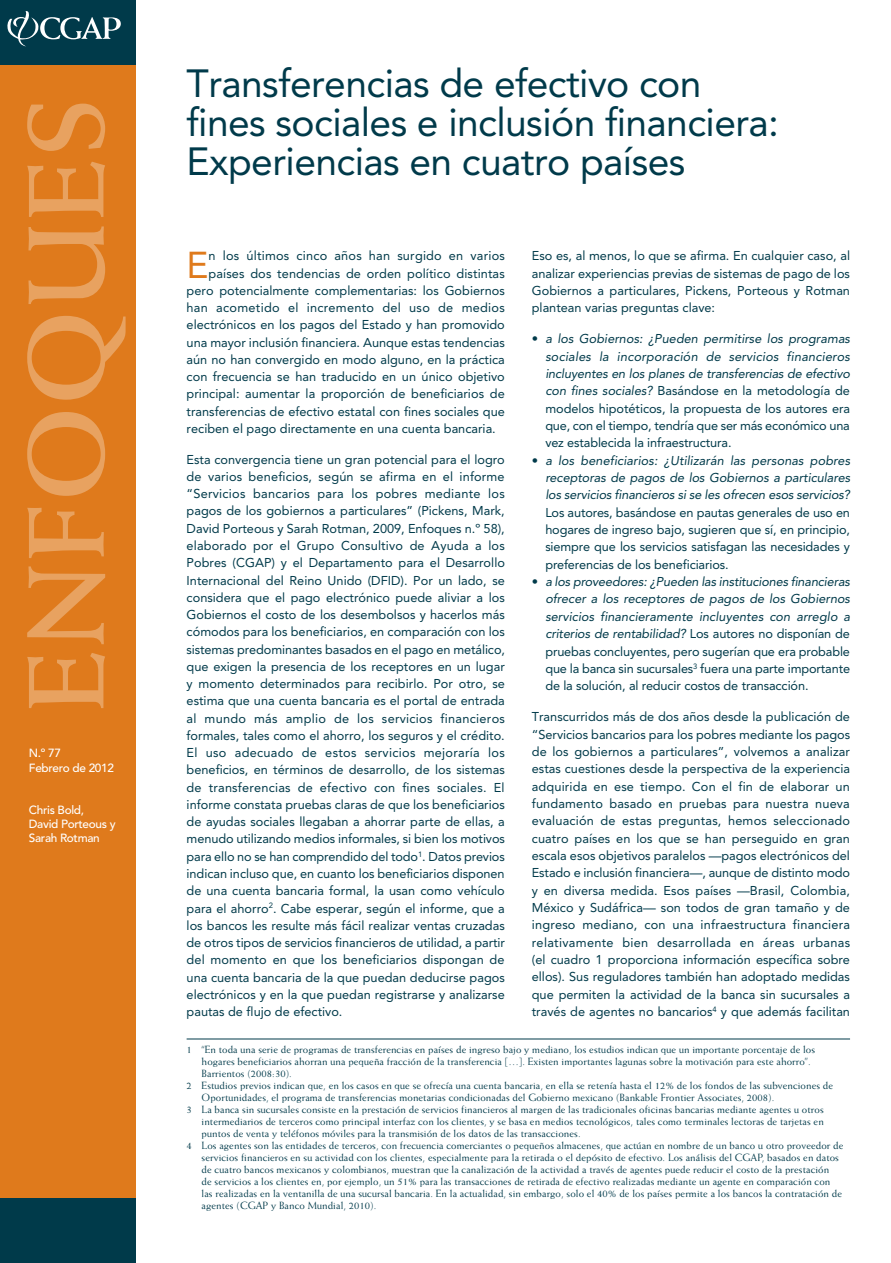
<style>
.page{position:relative;width:891px;height:1263px;background:#fff}
.page>*{position:absolute;margin:0;border:0;box-sizing:border-box;transform-origin:0 0}
.t1{font:700 108px "Weiss Std";letter-spacing:.02em;color:#e8a260}
.t2{font:39px/39px "Avenir LT Std";letter-spacing:-.015em;color:#003a4a}
.t3{font:37.05px "Avenir LT Std";color:#df7a1c}
.t4{font:12.75px/17.2px "Avenir LT Std";color:#003a4a;text-align:justify}
.t5{font:italic 12.75px/17.4px "Avenir LT Std";letter-spacing:-.01em;color:#003a4a;text-align:justify}
.t6{font:12.75px "Avenir LT Std";letter-spacing:.02em;color:#003a4a}
.t7{font:500 11.85px/14.1px "Avenir LT Std";letter-spacing:-.025em;color:#fff}
.t8{font:10.5px "Weiss Std";letter-spacing:.01em;color:#003a4a}
.s1{font-style:normal}
</style>
<div class="page">
<div style="left:0;top:51px;width:135px;height:1211px;background:#df7a1c"></div>
<div style="left:0;top:0;width:135px;height:64px;background:#003a4a"></div>
<div style="left:0;top:1198px;width:135px;height:64px;background:#003a4a"></div>
<hr style="left:187px;top:1038px;width:663px;height:1px;background:#003a4a">
<svg style="left:7px;top:11px;width:114px;height:35px"></svg>
<h1 class="t1" style="left:3px;top:711px;width:615px;rotate:-90deg">ENFOQUES</h1>
<p class="t7" style="left:29px;top:746px;width:87px">N.º 77<br>Febrero de 2012</p>
<p class="t7" style="left:29px;top:803px;width:88px">Chris Bold,<br>David Porteous y<br>Sarah Rotman</p>
<h2 class="t2" style="left:187px;top:65px;width:594px">Transferencias de efectivo con fines sociales e inclusión financiera:<br>Experiencias en cuatro países</h2>
<h3 class="t3" style="left:187px;top:243px;width:24px">E</h3>
<p class="t4" style="left:209px;top:247px;width:298px">n los últimos cinco años han surgido en varios</p>
<p class="t4" style="left:209px;top:264px;width:298px">países dos tendencias de orden político distintas</p>
<p class="t4" style="left:187px;top:282px;width:320px">pero potencialmente complementarias: los Gobiernos</p>
<p class="t6" style="left:187px;top:300px;width:320px">han acometido el incremento del uso de medios</p>
<p class="t4" style="left:187px;top:316px;width:320px">electrónicos en los pagos del Estado y han promovido</p>
<p class="t4" style="left:187px;top:333px;width:320px">una mayor inclusión financiera. Aunque estas tendencias</p>
<p class="t4" style="left:187px;top:351px;width:320px">aún no han convergido en modo alguno, en la práctica</p>
<p class="t4" style="left:187px;top:368px;width:320px">con frecuencia se han traducido en un único objetivo</p>
<p class="t4" style="left:187px;top:385px;width:320px">principal: aumentar la proporción de beneficiarios de</p>
<p class="t4" style="left:187px;top:402px;width:320px">transferencias de efectivo estatal con fines sociales que</p>
<p class="t4" style="left:187px;top:420px;width:311px">reciben el pago directamente en una cuenta bancaria.</p>
<p class="t4" style="left:187px;top:450px;width:320px">Esta convergencia tiene un gran potencial para el logro de varios beneficios, según se afirma en el informe “Servicios bancarios para los pobres mediante los pagos de los gobiernos a particulares” (Pickens, Mark, David Porteous y Sarah Rotman, 2009, Enfoques n.º 58), elaborado por el Grupo Consultivo de Ayuda a los Pobres (CGAP) y el Departamento para el Desarrollo Internacional del Reino Unido (DFID). Por un lado, se considera que el pago electrónico puede aliviar a los Gobiernos el costo de los desembolsos y hacerlos más cómodos para los beneficiarios, en comparación con los sistemas predominantes basados en el pago en metálico, que exigen la presencia de los receptores en un lugar y momento determinados para recibirlo. Por otro, se estima que una cuenta bancaria es el portal de entrada al mundo más amplio de los servicios financieros formales, tales como el ahorro, los seguros y el crédito.<br>El uso adecuado de estos servicios mejoraría los beneficios, en términos de desarrollo, de los sistemas de transferencias de efectivo con fines sociales. El informe constata pruebas claras de que los beneficiarios de ayudas sociales llegaban a ahorrar parte de ellas, a menudo utilizando medios informales, si bien los motivos para ello no se han comprendido del todo<sup>1</sup>. Datos previos indican incluso que, en cuanto los beneficiarios disponen de una cuenta bancaria formal, la usan como vehículo para el ahorro<sup>2</sup>. Cabe esperar, según el informe, que a los bancos les resulte más fácil realizar ventas cruzadas de otros tipos de servicios financieros de utilidad, a partir del momento en que los beneficiarios dispongan de una cuenta bancaria de la que puedan deducirse pagos electrónicos y en la que puedan registrarse y analizarse pautas de flujo de efectivo.</p>
<p class="t4" style="left:532px;top:247px;width:320px">Eso es, al menos, lo que se afirma. En cualquier caso, al analizar experiencias previas de sistemas de pago de los Gobiernos a particulares, Pickens, Porteous y Rotman plantean varias preguntas clave:</p>
<p class="t5" style="left:545px;top:330px;width:306px;text-indent:-14px"><span class="s1">•</span> a los Gobiernos: ¿Pueden permitirse los programas sociales la incorporación de servicios financieros incluyentes en los planes de transferencias de efectivo con fines sociales? <span class="s1">Basándose en la metodología de modelos hipotéticos, la propuesta de los autores era que, con el tiempo, tendría que ser más económico una vez establecida la infraestructura.</span></p>
<p class="t5" style="left:545px;top:452px;width:306px;text-indent:-14px"><span class="s1">•</span> a los beneficiarios: ¿Utilizarán las personas pobres receptoras de pagos de los Gobiernos a particulares los servicios financieros si se les ofrecen esos servicios?</p>
<p class="t4" style="left:545px;top:503px;width:306px">Los autores, basándose en pautas generales de uso en hogares de ingreso bajo, sugieren que sí, en principio, siempre que los servicios satisfagan las necesidades y preferencias de los beneficiarios.</p>
<p class="t5" style="left:545px;top:573px;width:306px;text-indent:-14px"><span class="s1">•</span> a los proveedores: ¿Pueden las instituciones financieras ofrecer a los receptores de pagos de los Gobiernos servicios financieramente incluyentes con arreglo a criterios de rentabilidad? <span class="s1">Los autores no disponían de pruebas concluyentes, pero sugerían que era probable que la banca sin sucursales</span><sup>3</sup> <span class="s1">fuera una parte importante de la solución, al reducir costos de transacción.</span></p>
<p class="t4" style="left:532px;top:708px;width:320px">Transcurridos más de dos años desde la publicación de “Servicios bancarios para los pobres mediante los pagos de los gobiernos a particulares”, volvemos a analizar estas cuestiones desde la perspectiva de la experiencia adquirida en ese tiempo. Con el fin de elaborar un fundamento basado en pruebas para nuestra nueva evaluación de estas preguntas, hemos seleccionado cuatro países en los que se han perseguido en gran escala esos objetivos paralelos —pagos electrónicos del Estado e inclusión financiera—, aunque de distinto modo y en diversa medida. Esos países —Brasil, Colombia, México y Sudáfrica— son todos de gran tamaño y de ingreso mediano, con una infraestructura financiera relativamente bien desarrollada en áreas urbanas (el cuadro 1 proporciona información específica sobre ellos). Sus reguladores también han adoptado medidas que permiten la actividad de la banca sin sucursales a través de agentes no bancarios<sup>4</sup> y que además facilitan</p>
<p class="t8" style="left:187px;top:1043px;width:630px">1 “En toda una serie de programas de transferencias en países de ingreso bajo y mediano, los estudios indican que un importante porcentaje de los</p>
<p class="t8" style="left:202px;top:1055px;width:611px">hogares beneficiarios ahorran una pequeña fracción de la transferencia […]. Existen importantes lagunas sobre la motivación para este ahorro”.</p>
<p class="t8" style="left:202px;top:1067px;width:92px">Barrientos (2008:30).</p>
<p class="t8" style="left:187px;top:1079px;width:648px">2 Estudios previos indican que, en los casos en que se ofrecía una cuenta bancaria, en ella se retenía hasta el 12% de los fondos de las subvenciones de</p>
<p class="t8" style="left:202px;top:1091px;width:574px">Oportunidades, el programa de transferencias monetarias condicionadas del Gobierno mexicano (Bankable Frontier Associates, 2008).</p>
<p class="t8" style="left:187px;top:1103px;width:639px">3 La banca sin sucursales consiste en la prestación de servicios financieros al margen de las tradicionales oficinas bancarias mediante agentes u otros</p>
<p class="t8" style="left:202px;top:1115px;width:624px">intermediarios de terceros como principal interfaz con los clientes, y se basa en medios tecnológicos, tales como terminales lectoras de tarjetas en</p>
<p class="t8" style="left:202px;top:1127px;width:381px">puntos de venta y teléfonos móviles para la transmisión de los datos de las transacciones.</p>
<p class="t8" style="left:187px;top:1139px;width:658px">4 Los agentes son las entidades de terceros, con frecuencia comerciantes o pequeños almacenes, que actúan en nombre de un banco u otro proveedor de</p>
<p class="t8" style="left:202px;top:1151px;width:639px">servicios financieros en su actividad con los clientes, especialmente para la retirada o el depósito de efectivo. Los análisis del CGAP, basados en datos</p>
<p class="t8" style="left:202px;top:1163px;width:629px">de cuatro bancos mexicanos y colombianos, muestran que la canalización de la actividad a través de agentes puede reducir el costo de la prestación</p>
<p class="t8" style="left:202px;top:1175px;width:630px">de servicios a los clientes en, por ejemplo, un 51% para las transacciones de retirada de efectivo realizadas mediante un agente en comparación con</p>
<p class="t8" style="left:202px;top:1187px;width:642px">las realizadas en la ventanilla de una sucursal bancaria. En la actualidad, sin embargo, solo el 40% de los países permite a los bancos la contratación de</p>
<p class="t8" style="left:202px;top:1199px;width:176px">agentes (CGAP y Banco Mundial, 2010).</p>
</div>
